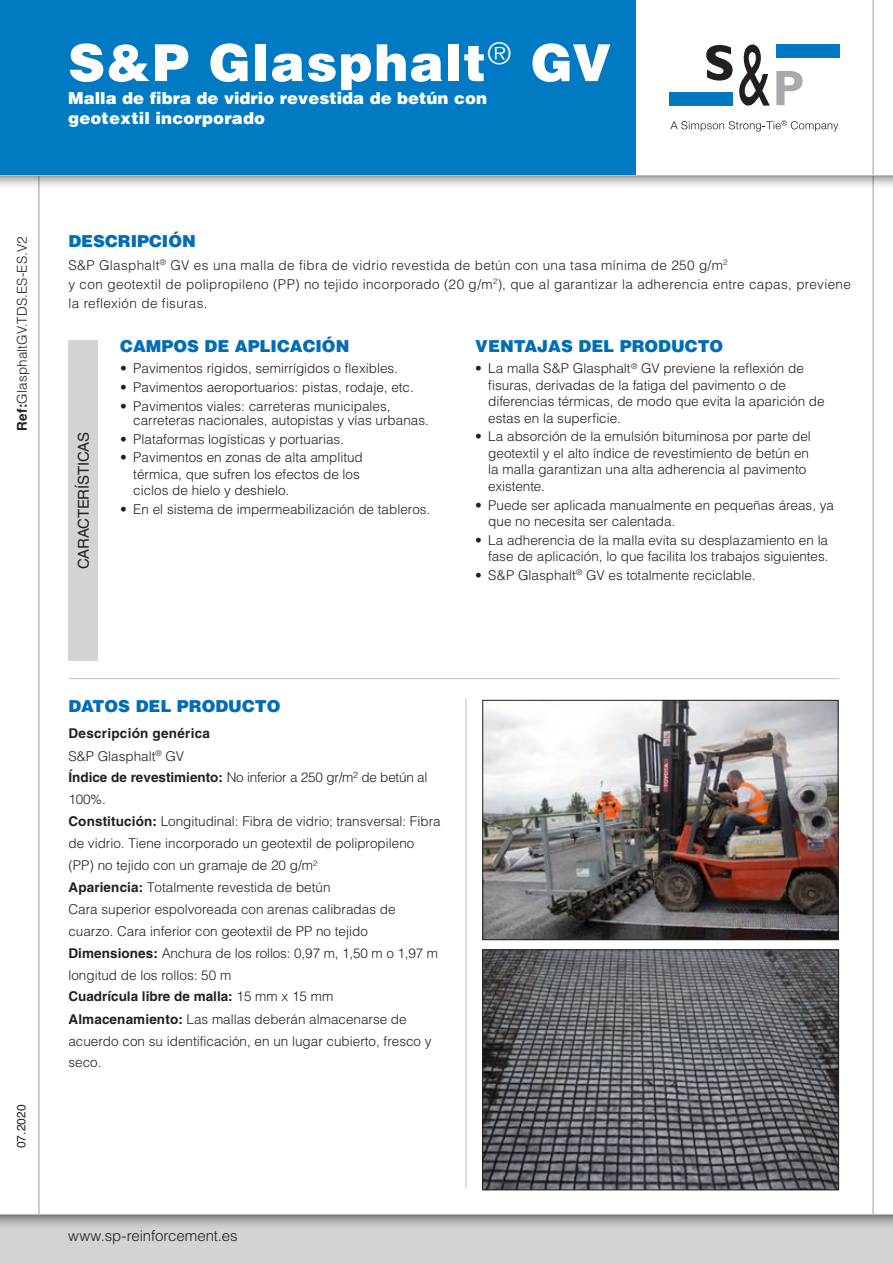
<style>
.page{position:relative;width:893px;height:1263px;background:#fff}
.page>*{position:absolute;margin:0;border:0;box-sizing:border-box;transform-origin:0 0}
.t1{font:900 51px "Helvetica LT Std";letter-spacing:.03em;color:#fff}
.t2{font:900 16.5px "Helvetica LT Std";color:#006db7}
.t3{font:900 16.5px/19.2px "Helvetica LT Std";color:#fff}
.t4{font:300 15px "Helvetica LT Std";letter-spacing:-.005em;color:#231f20}
.t5{font:15px "Helvetica LT Std";letter-spacing:-.01em;color:#231f20}
.t6{font:300 13.5px/22px "Helvetica LT Std";color:#231f20}
.t7{font:300 13.5px/19px "Helvetica LT Std";letter-spacing:.025em;color:#231f20}
.t8{font:12px "Helvetica LT Std";color:#231f20}
.s1{font-weight:700}
</style>
<div class="page">
<hr style="left:39px;top:0;width:1px;height:1263px;background:#bcbec0">
<hr style="left:873px;top:0;width:1px;height:1263px;background:#bcbec0">
<div style="left:0;top:0;width:636px;height:175px;background:#007ac2"></div>
<svg style="left:0;top:176px;width:893px;height:14px"></svg>
<hr style="left:0;top:175px;width:893px;height:1px;background:#bcbec0">
<div style="left:669px;top:92px;width:64px;height:13px;background:#0079c1"></div>
<div style="left:776px;top:44px;width:63px;height:14px;background:#0079c1"></div>
<svg style="left:706px;top:45px;width:27px;height:36px"></svg>
<svg style="left:739px;top:44px;width:31px;height:62px"></svg>
<svg style="left:776px;top:71px;width:27px;height:34px"></svg>
<svg style="left:670px;top:120px;width:168px;height:12px"></svg>
<div style="left:0;top:1214px;width:893px;height:49px;background:#d1d3d4"></div>
<svg style="left:0;top:1215px;width:893px;height:11px"></svg>
<hr style="left:0;top:1214px;width:893px;height:1px;background:#bcbec0">
<div style="left:68px;top:341px;width:30px;height:320px;background:#d1d3d4"></div>
<img style="left:484px;top:702px;width:352px;height:236px">
<div style="left:482px;top:700px;width:356px;height:240px;border:1px solid #231f20"></div>
<img style="left:484px;top:951px;width:353px;height:237px">
<div style="left:482px;top:949px;width:357px;height:241px;border:1px solid #231f20"></div>
<hr style="left:68px;top:678px;width:771px;height:1px;background:#bcbec0">
<hr style="left:466px;top:698px;width:1px;height:491px;background:#bcbec0">
<h1 class="t1" style="left:68px;top:29px;width:545px">S&amp;P Glasphalt<sup>®</sup> GV</h1>
<p class="t3" style="left:68px;top:88px;width:420px">Malla de fibra de vidrio revestida de betún con geotextil incorporado</p>
<p class="t6" style="left:11px;top:431px;width:196px;rotate:-90deg"><span class="s1">Ref:</span>GlasphaltGV.TDS.ES-ES.V2</p>
<p class="t2" style="left:68px;top:231px;width:129px">DESCRIPCIÓN</p>
<p class="t7" style="left:68px;top:255px;width:784px">S&amp;P Glasphalt<sup>®</sup> GV es una malla de fibra de vidrio revestida de betún con una tasa mínima de 250 g/m<sup>2<br></sup>y con geotextil de polipropileno (PP) no tejido incorporado (20 g/m<sup>2</sup>), que al garantizar la adherencia entre capas, previene la reflexión de fisuras.</p>
<p class="t2" style="left:475px;top:336px;width:250px">VENTAJAS DEL PRODUCTO</p>
<p class="t6" style="left:488px;top:360px;width:338px;line-height:16.5px;text-indent:-13px">• La malla S&amp;P Glasphalt<sup>®</sup> GV previene la reflexión de fisuras, derivadas de la fatiga del pavimento o de diferencias térmicas, de modo que evita la aparición de estas en la superficie.</p>
<p class="t6" style="left:488px;top:428px;width:324px;line-height:16.5px;text-indent:-13px">• La absorción de la emulsión bituminosa por parte del geotextil y el alto índice de revestimiento de betún en la malla garantizan una alta adherencia al pavimento existente.</p>
<p class="t6" style="left:488px;top:496px;width:347px;line-height:16.5px;text-indent:-13px">• Puede ser aplicada manualmente en pequeñas áreas, ya que no necesita ser calentada.</p>
<p class="t6" style="left:475px;top:532px;width:355px;line-height:16.5px;text-align:right">• La adherencia de la malla evita su desplazamiento en la fase de aplicación, lo que facilita los trabajos siguientes.</p>
<p class="t6" style="left:475px;top:564px;width:282px">• S&amp;P Glasphalt<sup>®</sup> GV es totalmente reciclable.</p>
<p class="t2" style="left:120px;top:336px;width:231px">CAMPOS DE APLICACIÓN</p>
<p class="t6" style="left:120px;top:357px;width:279px">• Pavimentos rígidos, semirrígidos o flexibles.</p>
<p class="t6" style="left:120px;top:376px;width:295px">• Pavimentos aeroportuarios: pistas, rodaje, etc.</p>
<p class="t6" style="left:133px;top:398px;width:297px;line-height:14.4px;text-indent:-13px">• Pavimentos viales: carreteras municipales, carreteras nacionales, autopistas y vías urbanas.</p>
<p class="t6" style="left:120px;top:428px;width:225px">• Plataformas logísticas y portuarias.</p>
<p class="t6" style="left:133px;top:449px;width:231px;line-height:16.4px;text-indent:-13px">• Pavimentos en zonas de alta amplitud térmica, que sufren los efectos de los ciclos de hielo y deshielo.</p>
<p class="t6" style="left:120px;top:498px;width:312px">• En el sistema de impermeabilización de tableros.</p>
<p class="t5" style="left:75px;top:569px;width:138px;rotate:-90deg">CARACTERÍSTICAS</p>
<p class="t8" style="left:14px;top:1148px;width:45px;rotate:-90deg">07.2020</p>
<p class="t2" style="left:68px;top:695px;width:214px">DATOS DEL PRODUCTO</p>
<p class="t6" style="left:68px;top:722px;width:374px"><span class="s1">Descripción genérica<br></span>S&amp;P Glasphalt<sup>®</sup> GV<br><span class="s1">Índice de revestimiento:</span> No inferior a 250 gr/m<sup>2</sup> de betún al 100%.<br><span class="s1">Constitución:</span> Longitudinal: Fibra de vidrio; transversal: Fibra de vidrio. Tiene incorporado un geotextil de polipropileno (PP) no tejido con un gramaje de 20 g/m<sup>2<br></sup><span class="s1">Apariencia:</span> Totalmente revestida de betún<br>Cara superior espolvoreada con arenas calibradas de cuarzo. Cara inferior con geotextil de PP no tejido <span class="s1">Dimensiones:</span> Anchura de los rollos: 0,97 m, 1,50 m o 1,97 m longitud de los rollos: 50 m</p>
<p class="t6" style="left:68px;top:985px;width:365px;line-height:22.5px"><span class="s1">Cuadrícula libre de malla:</span> 15 mm x 15 mm<br><span class="s1">Almacenamiento:</span> Las mallas deberán almacenarse de acuerdo con su identificación, en un lugar cubierto, fresco y</p>
<p class="t6" style="left:68px;top:1051px;width:35px">seco.</p>
<p class="t4" style="left:68px;top:1227px;width:171px">www.sp-reinforcement.es</p>
</div>
